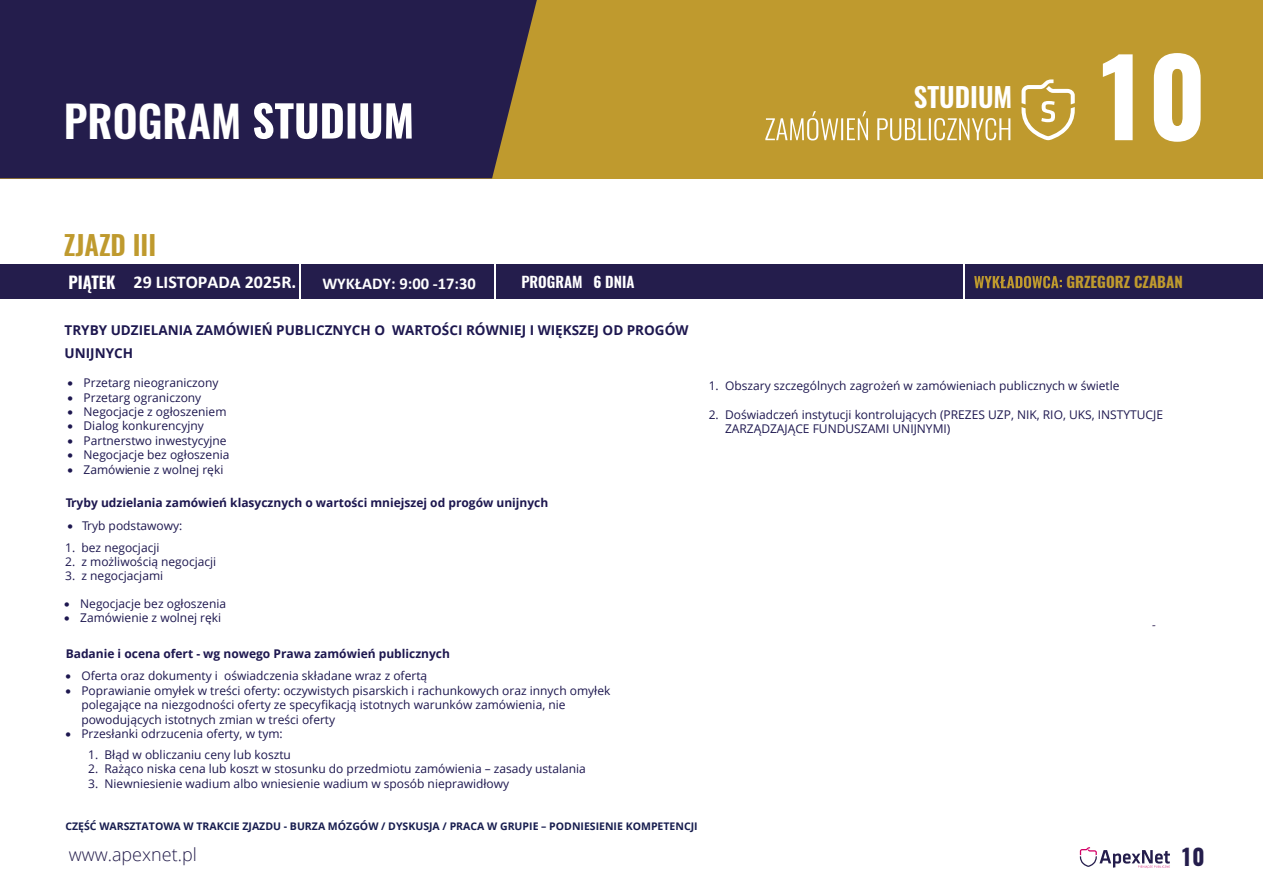
<style>
.page{position:relative;width:1263px;height:894px;background:#fff}
.page>*{position:absolute;margin:0;border:0;box-sizing:border-box;transform-origin:0 0}
.t1{font:700 105.9px "Oswald";color:#fff}
.t2{font:600 43.5px "Oswald";color:#fff}
.t3{font:600 27px "Oswald";color:#bf9a2e}
.t4{font:600 27px "Oswald";color:#fff}
.t5{font:700 22.5px "Oswald";color:#241d4c}
.t6{font:700 18px "Calibri";color:#fff}
.t7{font:300 18px "Open Sans";color:#241d4c}
.t8{font:700 16.5px "Calibri";color:#fff}
.t9{font:700 16.5px "Oswald";color:#fff}
.t10{font:700 15px "Oswald";color:#bf9a2e}
.t11{font:600 15px "Oswald";color:#fff}
.t12{font:700 13.5px/22.4px "Open Sans";color:#1d174f}
.t13{font:12px/14.4px "Open Sans";color:#1d174f}
.t14{font:700 12px "Open Sans";color:#1d174f}
.t15{font:italic 12px "Open Sans";color:#433662}
.t16{font:700 10.5px "Open Sans";color:#171d4f}
.s1{font-weight:700}
</style>
<div class="page">
<svg style="left:1079px;top:847px;width:91px;height:21px"></svg>
<div style="left:0;top:265px;width:1263px;height:34px;background:#241d4c"></div>
<div style="left:0;top:0;width:1263px;height:178px;background:#bf9a2e"></div>
<div style="left:0;top:0;width:537px;height:178px;background:#241d4c"></div>
<svg style="left:254px;top:103px;width:158px;height:36px;background:#a7a4b7"></svg>
<hr style="left:299px;top:265px;width:1px;height:34px;background:#fff">
<hr style="left:494px;top:265px;width:1px;height:34px;background:#fff">
<hr style="left:963px;top:265px;width:1px;height:34px;background:#fff">
<svg style="left:765px;top:111px;width:245px;height:29px"></svg>
<svg style="left:1021px;top:79px;width:53px;height:61px"></svg>
<svg style="left:974px;top:276px;width:88px;height:12px"></svg>
<h2 class="t2" style="left:64px;top:90px;width:179px">PROGRAM</h2>
<h3 class="t4" style="left:914px;top:78px;width:100px">STUDIUM</h3>
<h1 class="t1" style="left:1092px;top:23px;width:114px">10</h1>
<h3 class="t3" style="left:64px;top:226px;width:94px">ZJAZD III</h3>
<h3 class="t9" style="left:68px;top:271px;width:49px">PIĄTEK</h3>
<p class="t11" style="left:521px;top:271px;width:115px">PROGRAM <span class="s1">6</span> DNIA</p>
<h3 class="t6" style="left:134px;top:269px;width:164px">29 LISTOPADA 2025R.</h3>
<h3 class="t8" style="left:322px;top:271px;width:155px">WYKŁADY: 9:00 -17:30</h3>
<p class="t12" style="left:65px;top:319px;width:625px">TRYBY UDZIELANIA ZAMÓWIEŃ PUBLICZNYCH O WARTOŚCI RÓWNIEJ I WIĘKSZEJ OD PROGÓW<br>UNIJNYCH</p>
<p class="t13" style="left:68px;top:375px;width:152px">• Przetarg nieograniczony</p>
<p class="t13" style="left:68px;top:389px;width:135px">• Przetarg ograniczony</p>
<p class="t13" style="left:68px;top:404px;width:160px">• Negocjacje z ogłoszeniem</p>
<p class="t13" style="left:68px;top:418px;width:138px">• Dialog konkurencyjny</p>
<p class="t13" style="left:68px;top:433px;width:161px">• Partnerstwo inwestycyjne</p>
<p class="t13" style="left:68px;top:447px;width:163px">• Negocjacje bez ogłoszenia</p>
<p class="t13" style="left:68px;top:461px;width:157px">• Zamówienie z wolnej ręki</p>
<p class="t14" style="left:66px;top:494px;width:484px">Tryby udzielania zamówień klasycznych o wartości mniejszej od progów unijnych</p>
<p class="t13" style="left:68px;top:518px;width:116px">• Tryb podstawowy:</p>
<p class="t13" style="left:65px;top:539px;width:96px">1. bez negocjacji</p>
<p class="t13" style="left:65px;top:554px;width:153px">2. z możliwością negocjacji</p>
<p class="t13" style="left:65px;top:568px;width:99px">3. z negocjacjami</p>
<p class="t13" style="left:64px;top:595px;width:163px">• Negocjacje bez ogłoszenia</p>
<p class="t13" style="left:64px;top:610px;width:158px">• Zamówienie z wolnej ręki</p>
<p class="t14" style="left:66px;top:644px;width:386px">Badanie i ocena ofert - wg nowego Prawa zamówień publicznych</p>
<p class="t13" style="left:65px;top:668px;width:363px">• Oferta oraz dokumenty i oświadczenia składane wraz z ofertą</p>
<p class="t13" style="left:81px;top:682px;width:530px;text-indent:-16px">• Poprawianie omyłek w treści oferty: oczywistych pisarskich i rachunkowych oraz innych omyłek polegające na niezgodności oferty ze specyfikacją istotnych warunków zamówienia, nie powodujących istotnych zmian w treści oferty</p>
<p class="t13" style="left:65px;top:726px;width:219px">• Przesłanki odrzucenia oferty, w tym:</p>
<p class="t13" style="left:88px;top:747px;width:204px">1. Błąd w obliczaniu ceny lub kosztu</p>
<p class="t13" style="left:88px;top:761px;width:499px">2. Rażąco niska cena lub koszt w stosunku do przedmiotu zamówienia – zasady ustalania</p>
<p class="t13" style="left:88px;top:775px;width:422px">3. Niewniesienie wadium albo wniesienie wadium w sposób nieprawidłowy</p>
<p class="t16" style="left:65px;top:818px;width:634px">CZĘŚĆ WARSZTATOWA W TRAKCIE ZJAZDU - BURZA MÓZGÓW / DYSKUSJA / PRACA W GRUPIE – PODNIESIENIE KOMPETENCJI</p>
<h3 class="t7" style="left:69px;top:842px;width:130px">www.apexnet.pl</h3>
<p class="t10" style="left:1066px;top:271px;width:118px">GRZEGORZ CZABAN</p>
<p class="t13" style="left:709px;top:378px;width:412px">1. Obszary szczególnych zagrożeń w zamówieniach publicznych w świetle</p>
<p class="t13" style="left:725px;top:406px;width:439px;text-indent:-16px">2. Doświadczeń instytucji kontrolujących (PREZES UZP, NIK, RIO, UKS, INSTYTUCJE<br>ZARZĄDZAJĄCE FUNDUSZAMI UNIJNYMI)</p>
<p class="t15" style="left:1152px;top:616px;width:5px">-</p>
<h3 class="t5" style="left:1180px;top:840px;width:25px">10</h3>
</div>
